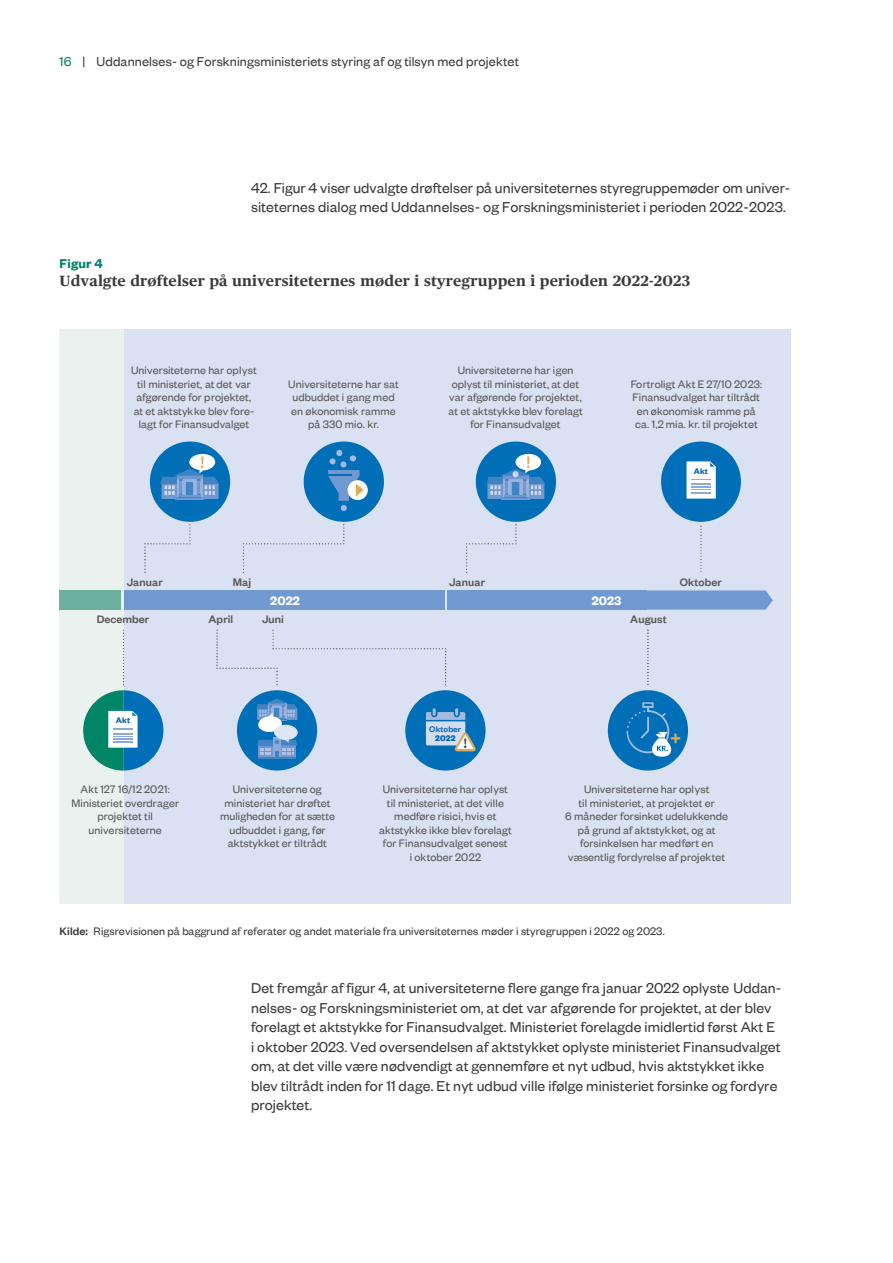
<style>
.page{position:relative;width:893px;height:1263px;background:#fff}
.page>*{position:absolute;margin:0;border:0;box-sizing:border-box;transform-origin:0 0}
.t1{font:600 18px "Founders Grotesk";color:#e0aa5b}
.t2{font:15.9px/19.5px "Founders Grotesk";letter-spacing:.01em;color:#3b3b3b}
.t3{font:700 15px "Publico Text";letter-spacing:.01em;color:#3b3b3b}
.t4{font:14.25px "Founders Grotesk";letter-spacing:.01em;color:#3b3b3b}
.t5{font:600 14.25px "Founders Grotesk";letter-spacing:.01em;color:#008567}
.t6{font:600 13.5px "Founders Grotesk";letter-spacing:.005em;color:#fff}
.t7{font:12px/13.5px "Founders Grotesk";letter-spacing:.01em;color:#575756;text-align:center}
.t8{font:12px "Founders Grotesk";letter-spacing:.01em;color:#3b3b3b}
.t9{font:500 12px "Founders Grotesk";letter-spacing:.01em;color:#575756}
.t10{font:500 9px "Founders Grotesk";letter-spacing:.01em;color:#0063af}
.t11{font:600 9px "Founders Grotesk";letter-spacing:.015em;color:#0063af}
.t12{font:700 9px "Founders Grotesk";color:#0063af}
.s1{color:#008567}
.s2{font-weight:500}
</style>
<div class="page">
<div style="left:124px;top:329px;width:667px;height:574px;background:#dae1f3"></div>
<div style="left:60px;top:329px;width:64px;height:574px;background:#eaf2f0"></div>
<svg style="left:700px;top:526px;width:2px;height:46px"></svg>
<svg style="left:243px;top:524px;width:102px;height:49px"></svg>
<svg style="left:466px;top:524px;width:51px;height:49px"></svg>
<svg style="left:144px;top:524px;width:46px;height:49px"></svg>
<svg style="left:216px;top:629px;width:230px;height:56px"></svg>
<svg style="left:647px;top:629px;width:2px;height:56px"></svg>
<div style="left:234px;top:590px;width:135px;height:20px;background:#7099d1"></div>
<div style="left:124px;top:590px;width:117px;height:20px;background:#7099d1"></div>
<div style="left:60px;top:590px;width:61px;height:20px;background:#6cb09f"></div>
<div style="left:313px;top:590px;width:132px;height:20px;background:#7099d1"></div>
<div style="left:448px;top:590px;width:199px;height:20px;background:#7099d1"></div>
<svg style="left:647px;top:590px;width:126px;height:20px;background:#779ed3"></svg>
<div style="left:661px;top:441px;width:80px;height:81px;background:#006fb7;border-radius:50%"></div>
<div style="left:150px;top:441px;width:80px;height:81px;background:#006fb7;border-radius:50%"></div>
<svg style="left:687px;top:461px;width:29px;height:38px"></svg>
<svg style="left:83px;top:629px;width:80px;height:141px"></svg>
<div style="left:405px;top:690px;width:81px;height:80px;background:#006fb7;border-radius:50%"></div>
<svg style="left:160px;top:454px;width:60px;height:46px"></svg>
<div style="left:608px;top:690px;width:80px;height:80px;background:#006fb7;border-radius:50%"></div>
<div style="left:476px;top:441px;width:80px;height:81px;background:#006fb7;border-radius:50%"></div>
<svg style="left:486px;top:454px;width:60px;height:46px"></svg>
<div style="left:304px;top:441px;width:80px;height:81px;background:#006fb7;border-radius:50%"></div>
<div style="left:237px;top:690px;width:80px;height:80px;background:#006fb7;border-radius:50%"></div>
<svg style="left:348px;top:480px;width:20px;height:20px"></svg>
<svg style="left:328px;top:450px;width:36px;height:61px"></svg>
<svg style="left:426px;top:708px;width:50px;height:43px"></svg>
<svg style="left:627px;top:702px;width:44px;height:55px"></svg>
<svg style="left:256px;top:698px;width:42px;height:59px"></svg>
<hr style="left:258px;top:757px;width:38px;height:1px;background:#4283c4">
<p class="t4" style="left:60px;top:53px;width:461px"><span class="s1">16</span> | Uddannelses- og Forskningsministeriets styring af og tilsyn med projektet</p>
<p class="t2" style="left:251px;top:178px;width:541px">42. Figur 4 viser udvalgte drøftelser på universiteternes styregruppemøder om univer&shy;siteternes dialog med Uddannelses- og Forskningsministeriet i perioden 2022-2023.</p>
<p class="t5" style="left:60px;top:254px;width:45px">Figur 4</p>
<p class="t3" style="left:60px;top:275px;width:632px">Udvalgte drøftelser på universiteternes møder i styregruppen i perioden 2022-2023</p>
<p class="t7" style="left:131px;top:364px;width:127px">Universiteterne har oplyst til ministeriet, at det var afgørende for projektet, at et aktstykke blev fore&shy;lagt for Finansudvalget</p>
<p class="t7" style="left:448px;top:364px;width:136px">Universiteterne har igen oplyst til ministeriet, at det var afgørende for projektet, at et aktstykke blev forelagt for Finansudvalget</p>
<p class="t7" style="left:288px;top:377px;width:112px">Universiteterne har sat udbuddet i gang med en økonomisk ramme på 330 mio. kr.</p>
<p class="t7" style="left:631px;top:377px;width:133px">Fortroligt Akt E 27/10 2023:<br>Finansudvalget har tiltrådt en økonomisk ramme på ca. 1,2 mia. kr. til projektet</p>
<p class="t11" style="left:694px;top:465px;width:16px">Akt</p>
<p class="t9" style="left:127px;top:574px;width:38px">Januar</p>
<p class="t9" style="left:449px;top:574px;width:38px">Januar</p>
<p class="t9" style="left:97px;top:611px;width:54px">December</p>
<p class="t9" style="left:208px;top:611px;width:26px">April</p>
<p class="t9" style="left:233px;top:574px;width:20px">Maj</p>
<p class="t6" style="left:270px;top:592px;width:31px">2022</p>
<p class="t6" style="left:592px;top:592px;width:31px">2023</p>
<p class="t9" style="left:262px;top:611px;width:23px">Juni</p>
<p class="t9" style="left:630px;top:611px;width:38px">August</p>
<p class="t9" style="left:680px;top:574px;width:44px">Oktober</p>
<p class="t11" style="left:116px;top:715px;width:16px">Akt</p>
<p class="t7" style="left:72px;top:783px;width:109px">Akt 127 16/12 2021:<br>Ministeriet overdrager projektet til universiteterne</p>
<p class="t10" style="left:429px;top:723px;width:33px">Oktober</p>
<p class="t12" style="left:435px;top:732px;width:22px">2022</p>
<h1 class="t1" style="left:670px;top:727px;width:13px">+</h1>
<p class="t7" style="left:220px;top:783px;width:116px">Universiteterne og ministeriet har drøftet muligheden for at sætte udbuddet i gang, før aktstykket er tiltrådt</p>
<p class="t7" style="left:565px;top:783px;width:164px">Universiteterne har oplyst<br>til ministeriet, at projektet er<br>6 måneder forsinket udelukkende på grund af aktstykket, og at forsinkelsen har medført en væsentlig fordyrelse af projektet</p>
<p class="t7" style="left:379px;top:783px;width:134px">Universiteterne har oplyst til ministeriet, at det ville medføre risici, hvis et aktstykke ikke blev forelagt for Finansudvalget senest<br>i oktober 2022</p>
<p class="t8" style="left:60px;top:924px;width:607px"><span class="s2">Kilde:</span> Rigsrevisionen på baggrund af referater og andet materiale fra universiteternes møder i styregruppen i 2022 og 2023.</p>
<p class="t2" style="left:251px;top:979px;width:532px">Det fremgår af figur 4, at universiteterne flere gange fra januar 2022 oplyste Uddan&shy;nelses- og Forskningsministeriet om, at det var afgørende for projektet, at der blev forelagt et aktstykke for Finansudvalget. Ministeriet forelagde imidlertid først Akt E i oktober 2023. Ved oversendelsen af aktstykket oplyste ministeriet Finansudvalget om, at det ville være nødvendigt at gennemføre et nyt udbud, hvis aktstykket ikke blev tiltrådt inden for 11 dage. Et nyt udbud ville ifølge ministeriet forsinke og fordyre projektet.</p>
</div>
